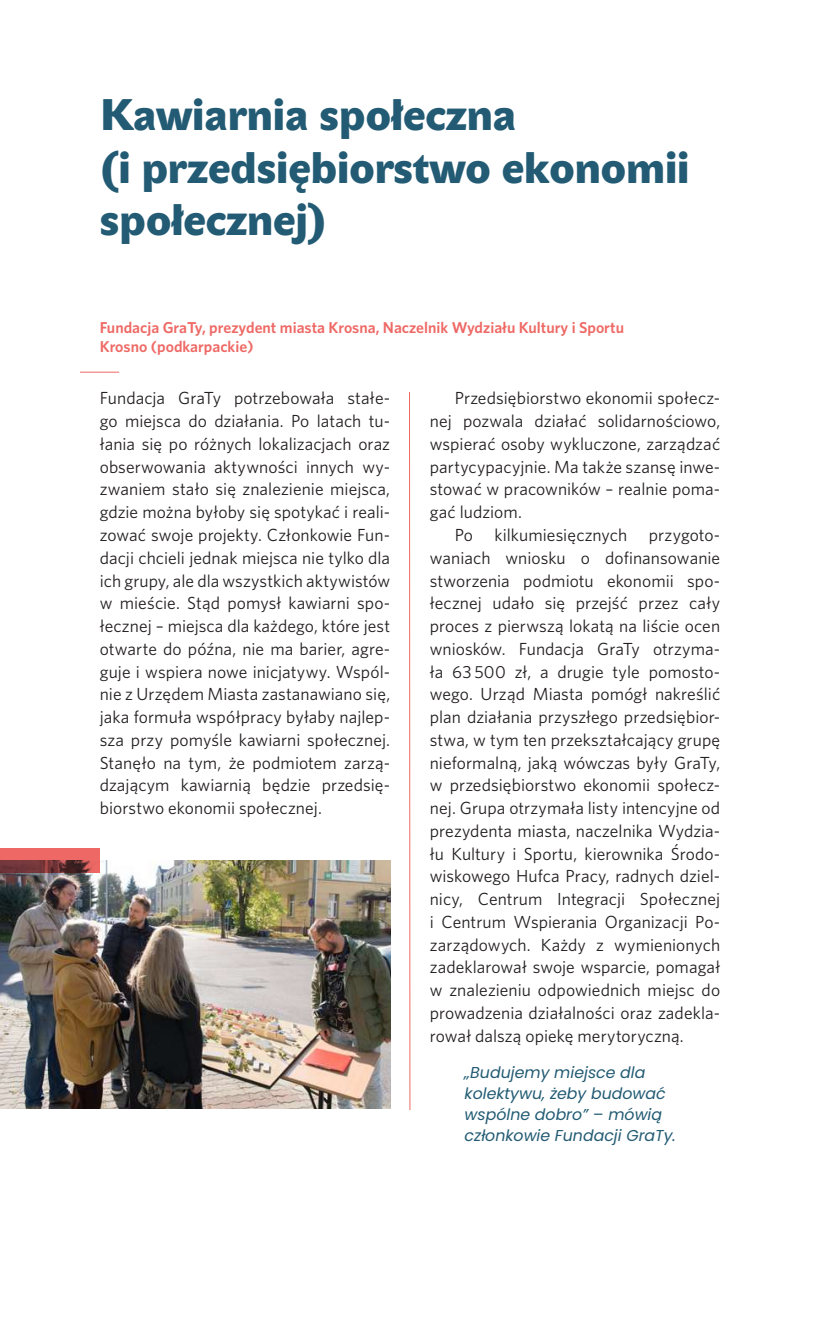
<style>
.page{position:relative;width:819px;height:1340px;background:#fff}
.page>*{position:absolute;margin:0;border:0;box-sizing:border-box;transform-origin:0 0}
.t1{font:43.75px/52.5px "John Sans Black Pro";color:#225b73}
.t2{font:17.5px/22.8px "Whitney";letter-spacing:.005em;color:#231f20;text-align:justify}
.t3{font:600 15.75px/18.9px "Whitney";color:#ee6965}
.t4{font:italic 15.75px/21px "Poppins";color:#225b73}
</style>
<div class="page">
<img style="left:0;top:860px;width:390px;height:248px">
<hr style="left:80px;top:372px;width:39px;height:1px;background:#ee6965">
<hr style="left:409px;top:392px;width:1px;height:718px;background:#ee6965">
<svg style="left:0;top:848px;width:100px;height:24px;background:#b45150"></svg>
<h1 class="t1" style="left:100px;top:89px;width:591px">Kawiarnia społeczna<br>(i przedsiębiorstwo ekonomii społecznej)</h1>
<p class="t3" style="left:100px;top:318px;width:526px">Fundacja GraTy, prezydent miasta Krosna, Naczelnik Wydziału Kultury i Sportu<br>Krosno (podkarpackie)</p>
<p class="t2" style="left:430px;top:386px;width:292px;text-indent:25px">Przedsiębiorstwo ekonomii społecz&shy;nej pozwala działać solidarnościowo, wspierać osoby wykluczone, zarządzać partycypacyjnie. Ma także szansę inwe&shy;stować w pracowników – realnie poma&shy;gać ludziom.</p>
<p class="t2" style="left:430px;top:523px;width:292px;text-indent:25px">Po kilkumiesięcznych przygoto&shy;waniach wniosku o dofinansowanie stworzenia podmiotu ekonomii spo&shy;łecznej udało się przejść przez cały proces z pierwszą lokatą na liście ocen wniosków. Fundacja GraTy otrzyma&shy;ła 63 500 zł, a drugie tyle pomosto&shy;wego. Urząd Miasta pomógł nakreślić plan działania przyszłego przedsiębior&shy;stwa, w tym ten przekształcający grupę nieformalną, jaką wówczas były GraTy, w przedsiębiorstwo ekonomii społecz&shy;nej. Grupa otrzymała listy intencyjne od prezydenta miasta, naczelnika Wydzia&shy;łu Kultury i Sportu, kierownika Środo&shy;wiskowego Hufca Pracy, radnych dziel&shy;nicy, Centrum Integracji Społecznej i Centrum Wspierania Organizacji Po&shy;zarządowych. Każdy z wymienionych zadeklarował swoje wsparcie, pomagał w znalezieniu odpowiednich miejsc do prowadzenia działalności oraz zadekla&shy;rował dalszą opiekę merytoryczną.</p>
<p class="t4" style="left:464px;top:1061px;width:213px">„Budujemy miejsce dla kolektywu, żeby budować wspólne dobro” – mówią członkowie Fundacji GraTy.</p>
<p class="t2" style="left:100px;top:386px;width:292px">Fundacja GraTy potrzebowała stałe&shy;go miejsca do działania. Po latach tu&shy;łania się po różnych lokalizacjach oraz obserwowania aktywności innych wy&shy;zwaniem stało się znalezienie miejsca, gdzie można byłoby się spotykać i reali&shy;zować swoje projekty. Członkowie Fun&shy;dacji chcieli jednak miejsca nie tylko dla ich grupy, ale dla wszystkich aktywistów w mieście. Stąd pomysł kawiarni spo&shy;łecznej – miejsca dla każdego, które jest otwarte do późna, nie ma barier, agre&shy;guje i wspiera nowe inicjatywy. Wspól&shy;nie z Urzędem Miasta zastanawiano się, jaka formuła współpracy byłaby najlep&shy;sza przy pomyśle kawiarni społecznej.<br>Stanęło na tym, że podmiotem zarzą&shy;dzającym kawiarnią będzie przedsię&shy;biorstwo ekonomii społecznej.</p>
</div>
